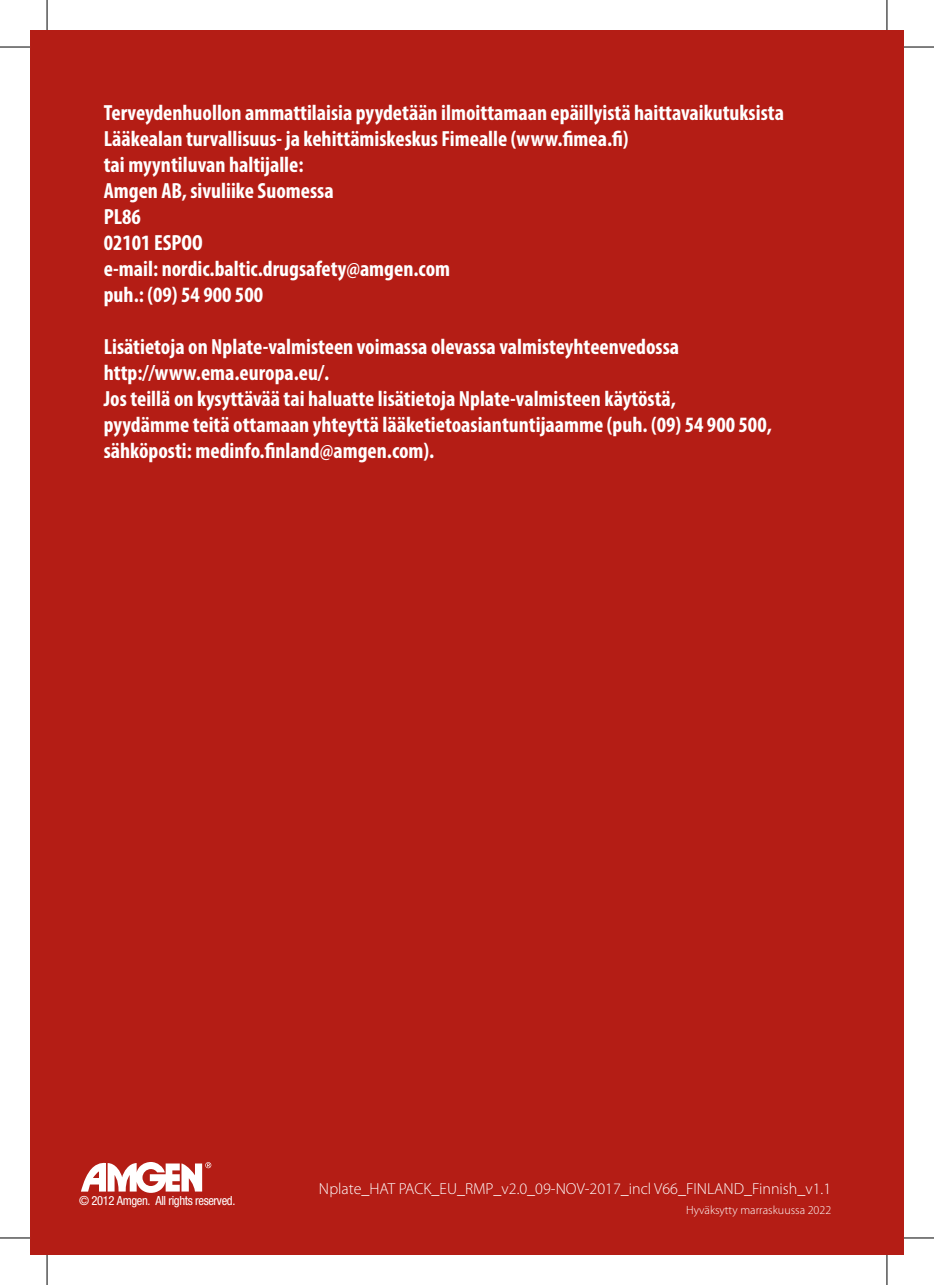
<style>
.page{position:relative;width:934px;height:1285px;background:#fff}
.page>*{position:absolute;margin:0;border:0;box-sizing:border-box;transform-origin:0 0}
.t1{font:700 condensed 22px/26px "Myriad Pro";color:#fff}
.t2{font:300 16px "Myriad Pro";color:#fff}
.t3{font:condensed 12.6px "Helvetica Neue LT Std";letter-spacing:-.03em;color:#fff}
.t4{font:300 12px "Myriad Pro";color:#fff}
</style>
<div class="page">
<div style="left:30px;top:30px;width:873px;height:1225px;background:#b41d15"></div>
<svg style="left:81px;top:1162px;width:130px;height:30px"></svg>
<hr style="left:0;top:47px;width:30px;height:1px;background:#000">
<hr style="left:903px;top:47px;width:30px;height:1px;background:#000">
<hr style="left:0;top:1237px;width:30px;height:1px;background:#000">
<hr style="left:903px;top:1237px;width:30px;height:1px;background:#000">
<hr style="left:47px;top:0;width:1px;height:30px;background:#000">
<hr style="left:47px;top:1255px;width:1px;height:30px;background:#000">
<hr style="left:886px;top:0;width:1px;height:30px;background:#000">
<hr style="left:886px;top:1255px;width:1px;height:30px;background:#000">
<p class="t1" style="left:104px;top:99px;width:681px">Terveydenhuollon ammattilaisia pyydetään ilmoittamaan epäillyistä haittavaikutuksista Lääkealan turvallisuus- ja kehittämiskeskus Fimealle (www.fimea.fi)<br>tai myyntiluvan haltijalle:<br>Amgen AB, sivuliike Suomessa<br>PL86<br>02101 ESPOO<br>e-mail: nordic.baltic.drugsafety@amgen.com<br>puh.: (09) 54 900 500</p>
<p class="t1" style="left:104px;top:333px;width:669px">Lisätietoja on Nplate-valmisteen voimassa olevassa valmisteyhteenvedossa http://www.ema.europa.eu/.<br>Jos teillä on kysyttävää tai haluatte lisätietoja Nplate-valmisteen käytöstä,<br>pyydämme teitä ottamaan yhteyttä lääketietoasiantuntijaamme (puh. (09) 54 900 500, sähköposti: medinfo.finland@amgen.com).</p>
<p class="t3" style="left:79px;top:1193px;width:158px">© 2012 Amgen. All rights reserved.</p>
<p class="t2" style="left:319px;top:1178px;width:513px">Nplate_HAT PACK_EU_RMP_v2.0_09-NOV-2017_incl V66_FINLAND_Finnish_v1.1</p>
<p class="t4" style="left:685px;top:1202px;width:146px">Hyväksytty marraskuussa 2022</p>
</div>
